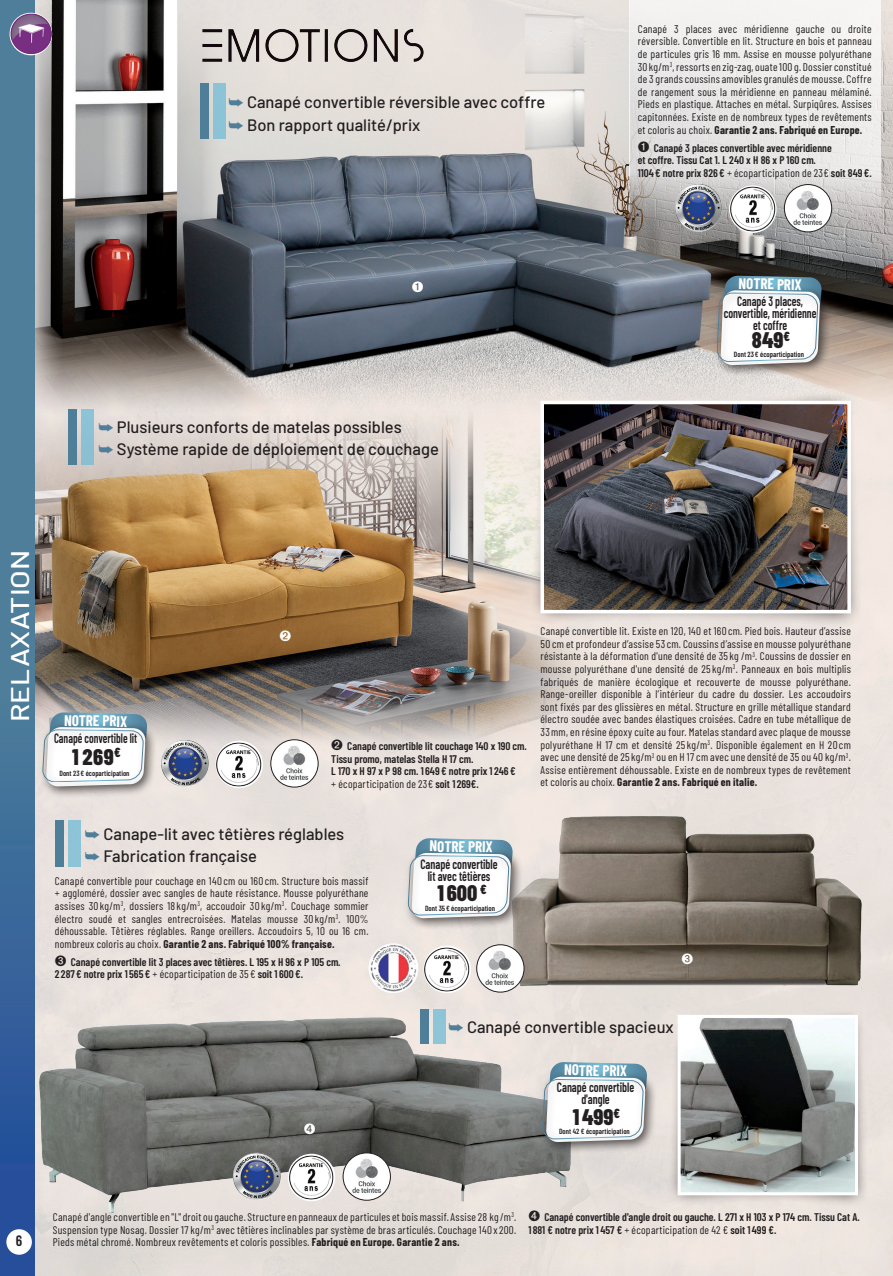
<style>
.page{position:relative;width:893px;height:1276px;background:#fff}
.page>*{position:absolute;margin:0;border:0;box-sizing:border-box;transform-origin:0 0}
.t1{font:500 25.5px "Barlow";color:#fff;scale:1.18 1}
.t2{font:800 22.5px "Barlow Condensed";color:#231f20}
.t3{font:500 16.5px/22.2px "Barlow";color:#231f20}
.t4{font:700 15px "Barlow Condensed";color:#fff}
.t5{font:600 15px "Barlow Condensed";color:#231f20}
.t6{font:600 13.5px/12px "Barlow Condensed";color:#231f20;text-align:center;scale:.84 1}
.t7{font:600 13.5px/12px "Barlow Condensed";color:#231f20;text-align:center;scale:.82 1}
.t8{font:600 13.5px "Barlow Condensed";color:#231f20;scale:.8 1}
.t9{font:11.1px/12.6px "Barlow Condensed";letter-spacing:.02em;color:#231f20;text-align:justify}
.t10{font:600 11.1px/12.6px "Barlow Condensed";color:#231f20}
.t11{font:600 7.5px "Barlow Condensed";color:#231f20}
.s1{color:#4f7e99}
.s2{font-weight:700}
.s3{font-weight:400}
</style>
<div class="page">
<img style="left:34px;top:424px;width:859px;height:852px">
<img style="left:34px;top:0;width:859px;height:424px">
<img style="left:34px;top:373px;width:619px;height:399px">
<img style="left:37px;top:1012px;width:544px;height:204px">
<div style="left:531px;top:390px;width:331px;height:237px;background:#231f20;opacity:.85"></div>
<img style="left:545px;top:406px;width:301px;height:202px">
<div style="left:540px;top:401px;width:311px;height:212px;border:4px solid #fff"></div>
<img style="left:506px;top:806px;width:387px;height:209px">
<svg style="left:0;top:0;width:34px;height:1276px"></svg>
<div style="left:6px;top:1229px;width:26px;height:25px;background:#fff;border-radius:50%"></div>
<img style="left:10px;top:13px;width:42px;height:42px;border-radius:21px">
<img style="left:182px;top:18px;width:242px;height:45px">
<div style="left:201px;top:84px;width:8px;height:55px;background:#4f7e99"></div>
<div style="left:213px;top:84px;width:13px;height:55px;background:#8cc3d6"></div>
<div style="left:714px;top:284px;width:118px;height:93px;background:#231f20;opacity:.75"></div>
<div style="left:711px;top:286px;width:119px;height:88px;background:#231f20;opacity:.75"></div>
<svg style="left:717px;top:276px;width:105px;height:89px"></svg>
<div style="left:40px;top:721px;width:118px;height:78px;background:#231f20;opacity:.75"></div>
<div style="left:36px;top:723px;width:120px;height:71px;background:#231f20;opacity:.75"></div>
<svg style="left:42px;top:712px;width:106px;height:74px"></svg>
<svg style="left:629px;top:0;width:252px;height:233px;fill:#ebeae9"></svg>
<img style="left:729px;top:185px;width:48px;height:48px;border-radius:24px">
<img style="left:674px;top:184px;width:49px;height:48px">
<svg style="left:784px;top:185px;width:48px;height:47px"></svg>
<img style="left:787px;top:185px;width:42px;height:43px">
<div style="left:784px;top:184px;width:48px;height:48px;border:1px solid #231f20;border-radius:50%"></div>
<div style="left:68px;top:409px;width:9px;height:55px;background:#4f7e99"></div>
<div style="left:81px;top:409px;width:13px;height:55px;background:#8cc1d5"></div>
<img style="left:215px;top:740px;width:48px;height:48px;border-radius:24px">
<img style="left:160px;top:739px;width:49px;height:48px">
<svg style="left:271px;top:740px;width:47px;height:47px"></svg>
<img style="left:273px;top:740px;width:43px;height:43px">
<div style="left:270px;top:739px;width:48px;height:48px;border:1px solid #231f20;border-radius:50%"></div>
<div style="left:55px;top:820px;width:8px;height:47px;background:#4f7e99"></div>
<div style="left:68px;top:820px;width:12px;height:47px;background:#8ec4d7"></div>
<div style="left:405px;top:846px;width:118px;height:84px;background:#231f20;opacity:.75"></div>
<div style="left:402px;top:849px;width:119px;height:79px;background:#231f20;opacity:.75"></div>
<svg style="left:408px;top:838px;width:105px;height:80px"></svg>
<img style="left:423px;top:945px;width:48px;height:48px;border-radius:24px">
<svg style="left:477px;top:944px;width:47px;height:48px"></svg>
<img style="left:479px;top:945px;width:43px;height:43px">
<div style="left:476px;top:944px;width:48px;height:48px;border:1px solid #231f20;border-radius:50%"></div>
<img style="left:369px;top:943px;width:49px;height:50px;border-radius:25px">
<div style="left:668px;top:1009px;width:201px;height:198px;background:#231f20;opacity:.85"></div>
<img style="left:682px;top:1019px;width:172px;height:172px">
<div style="left:678px;top:1015px;width:180px;height:180px;border:3px solid #fff"></div>
<div style="left:421px;top:1009px;width:8px;height:34px;background:#4f7e99"></div>
<div style="left:433px;top:1009px;width:13px;height:34px;background:#8fc5d8"></div>
<div style="left:540px;top:1070px;width:118px;height:84px;background:#231f20;opacity:.75"></div>
<div style="left:536px;top:1072px;width:120px;height:79px;background:#231f20;opacity:.75"></div>
<svg style="left:542px;top:1062px;width:105px;height:80px"></svg>
<img style="left:288px;top:1153px;width:47px;height:48px;border-radius:24px">
<img style="left:233px;top:1152px;width:48px;height:48px">
<svg style="left:343px;top:1153px;width:47px;height:47px"></svg>
<img style="left:345px;top:1153px;width:43px;height:43px">
<div style="left:343px;top:1152px;width:48px;height:48px;border:1px solid #231f20;border-radius:50%"></div>
<svg style="left:412px;top:281px;width:11px;height:11px"></svg>
<svg style="left:280px;top:630px;width:11px;height:11px"></svg>
<svg style="left:682px;top:953px;width:11px;height:11px"></svg>
<svg style="left:304px;top:1123px;width:11px;height:11px"></svg>
<h3 class="t3" style="left:228px;top:90px;width:318px"><span class="s1">➥</span> Canapé convertible réversible avec coffre <span class="s1">➥</span> Bon rapport qualité/prix</h3>
<p class="t9" style="left:638px;top:22px;width:235px">Canapé 3 places avec méridienne gauche ou droite réversible. Convertible en lit. Structure en bois et panneau de particules gris 16 mm. Assise en mousse polyuréthane 30kg/m<sup>3</sup>, ressorts en zig-zag, ouate 100 g. Dossier constitué de 3 grands coussins amovibles granulés de mousse. Coffre de rangement sous la méridienne en panneau mélaminé.<br>Pieds en plastique. Attaches en métal. Surpiqûres. Assises capitonnées. Existe en de nombreux types de revêtements et coloris au choix. <span class="s2">Garantie 2 ans. Fabriqué en Europe.</span></p>
<p class="t10" style="left:638px;top:141px;width:235px">➊ Canapé 3 places convertible avec méridienne<br>et coffre. Tissu Cat 1. L 240 x H 86 x P 160 cm.<br>1104 € notre prix 826 € <span class="s3">+ écoparticipation de 23€</span> soit 849 €.</p>
<h3 class="t3" style="left:98px;top:415px;width:342px"><span class="s1">➥</span> Plusieurs conforts de matelas possibles<br><span class="s1">➥</span> Système rapide de déploiement de couchage</h3>
<h3 class="t4" style="left:739px;top:273px;width:65px;rotate:1deg">NOTRE PRIX</h3>
<p class="t7" style="left:724px;top:294px;width:115px">Canapé 3 places, convertible, méridienne et coffre</p>
<h2 class="t2" style="left:752px;top:324px;width:40px">849<sup>€</sup></h2>
<p class="t11" style="left:734px;top:348px;width:72px">Dont 23 € écoparticipation</p>
<h1 class="t1" style="left:1px;top:722px;width:147px;rotate:-90deg">RELAXATION</h1>
<h3 class="t4" style="left:64px;top:709px;width:65px;rotate:1deg">NOTRE PRIX</h3>
<p class="t8" style="left:54px;top:728px;width:106px">Canapé convertible lit</p>
<h2 class="t2" style="left:72px;top:741px;width:50px">1 269<sup>€</sup></h2>
<p class="t11" style="left:60px;top:768px;width:72px">Dont 23 € écoparticipation</p>
<p class="t10" style="left:331px;top:739px;width:197px">➋ Canapé convertible lit couchage 140 x 190 cm.<br>Tissu promo, matelas Stella H 17 cm.<br>L 170 x H 97 x P 98 cm. 1 649 € notre prix 1 246 €<br><span class="s3">+ écoparticipation de 23€</span> soit 1269€.</p>
<p class="t9" style="left:540px;top:624px;width:312px">Canapé convertible lit. Existe en 120, 140 et 160cm. Pied bois. Hauteur d’assise 50 cm et profondeur d’assise 53cm. Coussins d’assise en mousse polyuréthane résistante à la déformation d'une densité de 35kg /m<sup>3</sup>. Coussins de dossier en mousse polyuréthane d'une densité de 25kg/m<sup>3</sup>. Panneaux en bois multiplis fabriqués de manière écologique et recouverte de mousse polyuréthane.<br>Range-oreiller disponible à l’intérieur du cadre du dossier. Les accoudoirs sont fixés par des glissières en métal. Structure en grille métallique standard électro soudée avec bandes élastiques croisées. Cadre en tube métallique de 33mm, en résine époxy cuite au four. Matelas standard avec plaque de mousse polyuréthane H 17 cm et densité 25kg/m<sup>3</sup>. Disponible également en H 20cm avec une densité de 25kg/m<sup>3</sup> ou en H 17 cm avec une densité de 35 ou 40 kg/m<sup>3</sup>.<br>Assise entièrement déhoussable. Existe en de nombreux types de revêtement et coloris au choix. <span class="s2">Garantie 2 ans. Fabriqué en italie.</span></p>
<h3 class="t3" style="left:85px;top:821px;width:261px"><span class="s1">➥</span> Canape-lit avec têtières réglables <span class="s1">➥</span> Fabrication française</h3>
<p class="t9" style="left:55px;top:873px;width:315px">Canapé convertible pour couchage en 140cm ou 160cm. Structure bois massif + aggloméré, dossier avec sangles de haute résistance. Mousse polyuréthane assises 30kg/m<sup>3</sup>, dossiers 18kg/m<sup>3</sup>, accoudoir 30kg/m<sup>3</sup>. Couchage sommier électro soudé et sangles entrecroisées. Matelas mousse 30kg/m<sup>3</sup>. 100% déhoussable. Têtières réglables. Range oreillers. Accoudoirs 5, 10 ou 16 cm. nombreux coloris au choix. <span class="s2">Garantie 2 ans. Fabriqué 100% française.</span></p>
<p class="t10" style="left:55px;top:955px;width:287px">➌ Canapé convertible lit 3 places avec têtières. L 195 x H 96 x P 105 cm.<br>2287€ notre prix 1565€ <span class="s3">+ écoparticipation de 35€</span> soit 1600€.</p>
<h3 class="t4" style="left:430px;top:835px;width:65px;rotate:1deg">NOTRE PRIX</h3>
<p class="t6" style="left:420px;top:857px;width:94px">Canapé convertible lit avec têtières</p>
<h2 class="t2" style="left:437px;top:877px;width:51px">1600 <sup>€</sup></h2>
<p class="t11" style="left:425px;top:902px;width:72px">Dont 35 € écoparticipation</p>
<h3 class="t3" style="left:448px;top:1014px;width:227px"><span class="s1">➥</span> Canapé convertible spacieux</h3>
<h3 class="t4" style="left:564px;top:1059px;width:65px;rotate:1deg">NOTRE PRIX</h3>
<p class="t6" style="left:557px;top:1080px;width:94px">Canapé convertible d'angle</p>
<h2 class="t2" style="left:573px;top:1101px;width:49px">1499<sup>€</sup></h2>
<p class="t11" style="left:559px;top:1126px;width:72px">Dont 42 € écoparticipation</p>
<h3 class="t5" style="left:16px;top:1230px;width:8px">6</h3>
<p class="t9" style="left:53px;top:1210px;width:465px">Canapé d'angle convertible en "L" droit ou gauche. Structure en panneaux de particules et bois massif. Assise 28 kg/m<sup>3</sup>.<br>Suspension type Nosag. Dossier 17 kg/m<sup>3</sup> avec têtières inclinables par système de bras articulés. Couchage 140x200.<br>Pieds métal chromé. Nombreux revêtements et coloris possibles. <span class="s2">Fabriqué en Europe. Garantie 2 ans.</span></p>
<p class="t10" style="left:528px;top:1210px;width:333px">➍ Canapé convertible d'angle droit ou gauche. L 271 x H 103 x P 174 cm. Tissu Cat A.<br>1881 € notre prix 1457 € <span class="s3">+ écoparticipation de 42 €</span> soit 1499 €.</p>
</div>
